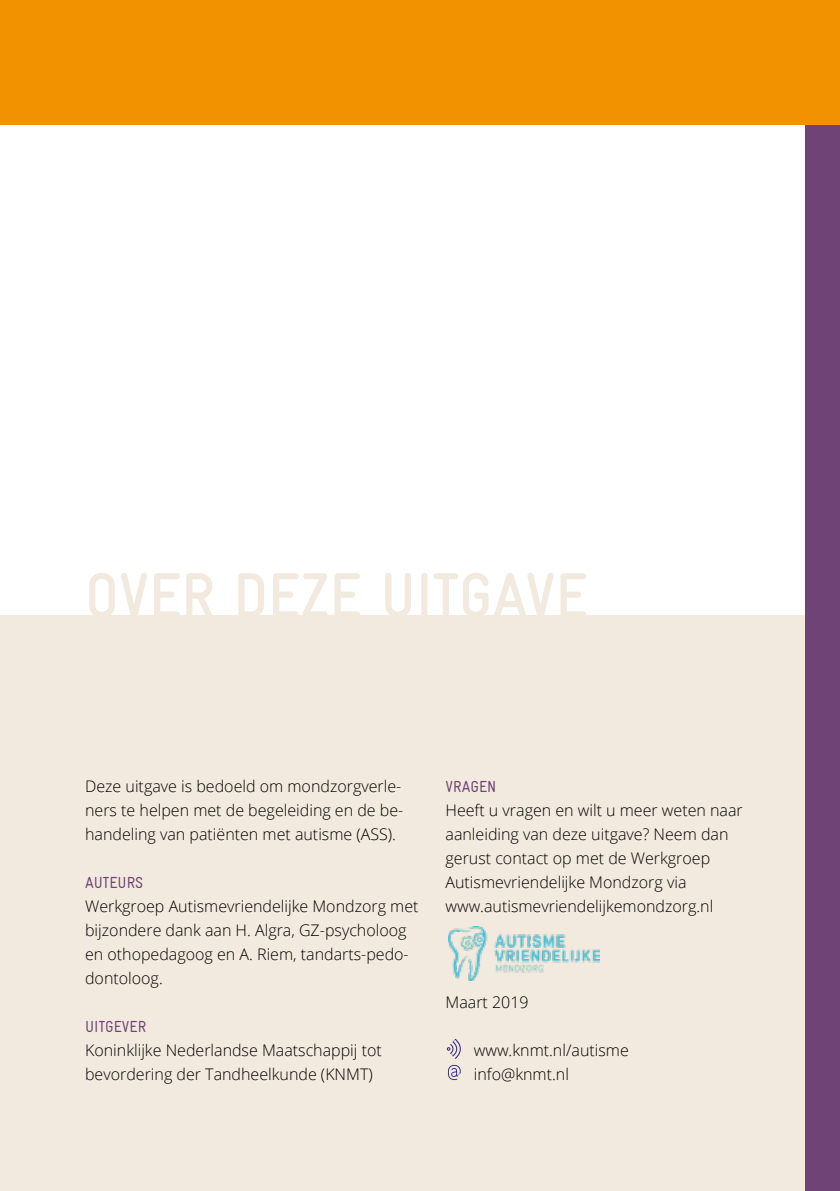
<style>
.page{position:relative;width:840px;height:1191px;background:#fff}
.page>*{position:absolute;margin:0;border:0;box-sizing:border-box;transform-origin:0 0}
.t1{font:700 64px "Gravur Condensed";color:#f2eade}
.t2{font:300 16px/24px "Open Sans";color:#000}
.t3{font:16px "Gravur Condensed";color:#6f4376}
</style>
<div class="page">
<div style="left:0;top:616px;width:839px;height:575px;background:#f2eade"></div>
<div style="left:805px;top:119px;width:34px;height:1072px;background:#6f4376"></div>
<svg style="left:446px;top:1038px;width:14px;height:20px"></svg>
<svg style="left:448px;top:1065px;width:12px;height:15px"></svg>
<img style="left:448px;top:926px;width:150px;height:54px">
<div style="left:0;top:0;width:839px;height:125px;background:#f39200"></div>
<h1 class="t1" style="left:85px;top:560px;width:504px">OVER DEZE UITGAVE</h1>
<p class="t2" style="left:85px;top:774px;width:319px">Deze uitgave is bedoeld om mondzorgverle&shy;ners te helpen met de begeleiding en de be&shy;handeling van patiënten met autisme (ASS).</p>
<p class="t3" style="left:85px;top:873px;width:60px">AUTEURS</p>
<p class="t2" style="left:85px;top:894px;width:335px">Werkgroep Autismevriendelijke Mondzorg met bijzondere dank aan H. Algra, GZ-psycholoog en othopedagoog en A. Riem, tandarts-pedo&shy;dontoloog.</p>
<p class="t3" style="left:85px;top:1017px;width:63px">UITGEVER</p>
<p class="t2" style="left:85px;top:1038px;width:298px">Koninklijke Nederlandse Maatschappij tot bevordering der Tandheelkunde (KNMT)</p>
<p class="t3" style="left:445px;top:777px;width:52px">VRAGEN</p>
<p class="t2" style="left:445px;top:798px;width:298px">Heeft u vragen en wilt u meer weten naar aanleiding van deze uitgave? Neem dan gerust contact op met de Werkgroep Autismevriendelijke Mondzorg via www.autismevriendelijkemondzorg.nl</p>
<p class="t2" style="left:445px;top:990px;width:85px">Maart 2019</p>
<p class="t2" style="left:473px;top:1038px;width:156px">www.knmt.nl/autisme info@knmt.nl</p>
</div>
